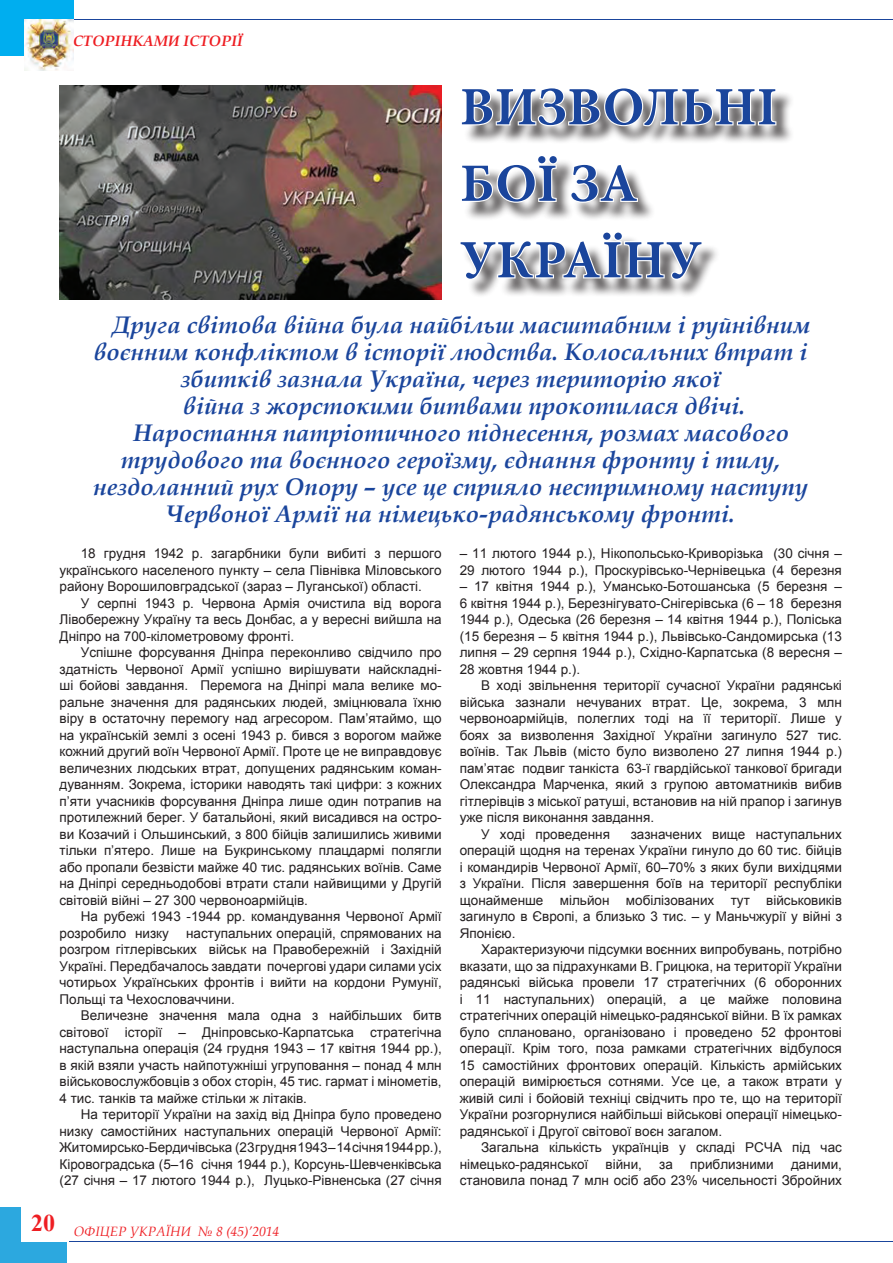
<style>
.page{position:relative;width:893px;height:1263px;background:#fff}
.page>*{position:absolute;margin:0;border:0;box-sizing:border-box;transform-origin:0 0}
.List_Paragraph_wrd_2{font:700 54px/76.5px "Minion Pro";letter-spacing:.01em;color:#1a459c}
.List_Paragraph_wrd_2-2{font:italic 700 24px "Book Antiqua";color:#1a459c}
.t1{font:italic 700 15px "Book Antiqua";color:#ee1e23}
.List_Paragraph_wrd_2-3{font:13.5px/16.5px "Arial";color:#231f20;text-align:justify}
.t2{font:italic 13.5px "Book Antiqua";color:#ee1e23}
</style>
<div class="page">
<div style="left:0;top:1207px;width:67px;height:56px;background:#2ca8df"></div>
<div style="left:0;top:0;width:73px;height:56px;background:#00aeef"></div>
<hr style="left:73px;top:19px;width:820px;height:1px;background:#1a459c">
<div style="left:21px;top:1200px;width:49px;height:42px;background:#fff"></div>
<img style="left:25px;top:19px;width:45px;height:51px">
<hr style="left:70px;top:1241px;width:823px;height:1px;background:#1a459c">
<div style="left:63px;top:23px;width:191px;height:35px;background:#fff;opacity:.75"></div>
<svg style="left:70px;top:2px;width:178px;height:59px"></svg>
<div style="left:462px;top:90px;width:333px;height:207px;background:#231f20;opacity:.75"></div>
<svg style="left:462px;top:90px;width:315px;height:37px"></svg>
<svg style="left:462px;top:154px;width:97px;height:50px"></svg>
<svg style="left:569px;top:162px;width:70px;height:42px"></svg>
<svg style="left:462px;top:230px;width:242px;height:51px"></svg>
<img style="left:60px;top:85px;width:382px;height:215px">
<p class="t1" style="left:73px;top:31px;width:172px">СТОРІНКАМИ ІСТОРІЇ</p>
<p class="List_Paragraph_wrd_2" style="left:460px;top:68px;width:319px">ВИЗВОЛЬНІ<br>БОЇ ЗА<br>УКРАЇНУ</p>
<p class="List_Paragraph_wrd_2-2" style="left:112px;top:308px;width:699px">Друга світова війна була найбільш масштабним і руйнівним</p>
<p class="List_Paragraph_wrd_2-2" style="left:94px;top:335px;width:715px">воєнним конфліктом в історії людства. Колосальних втрат і</p>
<p class="List_Paragraph_wrd_2-2" style="left:181px;top:362px;width:541px">збитків зазнала Україна, через територію якої</p>
<p class="List_Paragraph_wrd_2-2" style="left:183px;top:389px;width:564px">війна з жорстокими битвами прокотилася двічі.</p>
<p class="List_Paragraph_wrd_2-2" style="left:134px;top:416px;width:657px">Наростання патріотичного піднесення, розмах масового</p>
<p class="List_Paragraph_wrd_2-2" style="left:121px;top:443px;width:661px">трудового та воєнного героїзму, єднання фронту і тилу,</p>
<p class="List_Paragraph_wrd_2-2" style="left:93px;top:470px;width:716px">нездоланний рух Опору – усе це сприяло нестримному наступу</p>
<p class="List_Paragraph_wrd_2-2" style="left:166px;top:497px;width:570px">Червоної Армії на німецько-радянському фронті.</p>
<p class="List_Paragraph_wrd_2-3" style="left:60px;top:545px;width:384px;text-indent:21px">18 грудня 1942 р. загарбники були вибиті з першого українського населеного пункту – села Півнівка Міловського району Ворошиловградської (зараз – Луганської) області.</p>
<p class="List_Paragraph_wrd_2-3" style="left:60px;top:595px;width:384px;text-indent:21px">У серпні 1943 р. Червона Армія очистила від ворога Лівобережну Україну та весь Донбас, а у вересні вийшла на Дніпро на 700-кілометровому фронті.</p>
<p class="List_Paragraph_wrd_2-3" style="left:60px;top:644px;width:384px;text-indent:21px">Успішне форсування Дніпра переконливо свідчило про здатність Червоної Армії успішно вирішувати найскладні&shy;ші бойові завдання. Перемога на Дніпрі мала велике мо&shy;ральне значення для радянських людей, зміцнювала їхню віру в остаточну перемогу над агресором. Пам’ятаймо, що на українській землі з осені 1943 р. бився з ворогом майже кожний другий воїн Червоної Армії. Проте це не виправдовує величезних людських втрат, допущених радянським коман&shy;дуванням. Зокрема, історики наводять такі цифри: з кожних п’яти учасників форсування Дніпра лише один потрапив на протилежний берег. У батальйоні, який висадився на остро&shy;ви Козачий і Ольшинський, з 800 бійців залишились живими тільки п’ятеро. Лише на Букринському плацдармі полягли або пропали безвісти майже 40 тис. радянських воїнів. Саме на Дніпрі середньодобові втрати стали найвищими у Другій світовій війні – 27 300 червоноармійців.</p>
<p class="List_Paragraph_wrd_2-3" style="left:60px;top:908px;width:384px;text-indent:21px">На рубежі 1943 -1944 рр. командування Червоної Армії розробило низку</p>
<p class="List_Paragraph_wrd_2-3" style="left:60px;top:925px;width:384px;text-indent:127px">наступальних операцій, спрямованих на розгром гітлерівських військ на Правобережній і Західній Україні. Передбачалось завдати почергові удари силами усіх чотирьох Українських фронтів і вийти на кордони Румунії, Польщі та Чехословаччини.</p>
<p class="List_Paragraph_wrd_2-3" style="left:60px;top:1007px;width:384px;text-indent:21px">Величезне значення мала одна з найбільших битв світової історії – Дніпровсько-Карпатська стратегічна наступальна операція (24 грудня 1943 – 17 квітня 1944 рр.), в якій взяли участь найпотужніші угруповання – понад 4 млн військовослужбовців з обох сторін, 45 тис. гармат і мінометів, 4 тис. танків та майже стільки ж літаків.</p>
<p class="List_Paragraph_wrd_2-3" style="left:60px;top:1106px;width:384px;text-indent:21px">На території України на захід від Дніпра було проведено низку самостійних наступальних операцій Червоної Армії:<br>Житомирсько-Бердичівська (23 грудня 1943 – 14 січня 1944 рр.), Кіровоградська (5–16 січня 1944 р.), Корсунь-Шевченківська (27 січня – 17 лютого 1944 р.), Луцько-Рівненська (27 січня</p>
<p class="t2" style="left:31px;top:1222px;width:250px"><sup>20</sup> ОФІЦЕР УКРАЇНИ № 8 (45)’2014</p>
<p class="List_Paragraph_wrd_2-3" style="left:460px;top:545px;width:384px">– 11 лютого 1944 р.), Нікопольсько-Криворізька (30 січня –<br>29 лютого 1944 р.), Проскурівсько-Чернівецька (4 березня</p>
<p class="List_Paragraph_wrd_2-3" style="left:460px;top:578px;width:384px">– 17 квітня 1944 р.), Умансько-Ботошанська (5 березня – 6 квітня 1944 р.), Березнігувато-Снігерівська (6 – 18 березня 1944 р.), Одеська (26 березня – 14 квітня 1944 р.), Поліська (15 березня – 5 квітня 1944 р.), Львівсько-Сандомирська (13 липня – 29 серпня 1944 р.), Східно-Карпатська (8 вересня – 28 жовтня 1944 р.).</p>
<p class="List_Paragraph_wrd_2-3" style="left:460px;top:677px;width:384px;text-indent:21px">В ході звільнення території сучасної України радянські війська зазнали нечуваних втрат. Це, зокрема, 3 млн червоноармійців, полеглих тоді на її території. Лише у боях за визволення Західної України загинуло 527 тис. воїнів. Так Львів (місто було визволено 27 липня 1944 р.) пам’ятає подвиг танкіста 63-ї гвардійської танкової бригади Олександра Марченка, який з групою автоматників вибив гітлерівців з міської ратуші, встановив на ній прапор і загинув уже після виконання завдання.</p>
<p class="List_Paragraph_wrd_2-3" style="left:481px;top:826px;width:130px">У ході проведення</p>
<p class="List_Paragraph_wrd_2-3" style="left:460px;top:826px;width:384px;text-indent:171px">зазначених вище наступальних операцій щодня на теренах України гинуло до 60 тис. бійців і командирів Червоної Армії, 60–70% з яких були вихідцями з України. Після завершення боїв на території республіки щонайменше мільйон мобілізованих тут військовиків загинуло в Європі, а близько 3 тис. – у Маньчжурії у війні з Японією.</p>
<p class="List_Paragraph_wrd_2-3" style="left:460px;top:941px;width:384px;text-indent:21px">Характеризуючи підсумки воєнних випробувань, потрібно вказати, що за підрахунками В. Грицюка, на території України радянські війська провели 17 стратегічних (6 оборонних і 11 наступальних) операцій, а це майже половина стратегічних операцій німецько-радянської війни. В їх рамках було сплановано, організовано і проведено 52 фронтові операції. Крім того, поза рамками стратегічних відбулося 15 самостійних фронтових операцій. Кількість армійських операцій вимірюється сотнями. Усе це, а також втрати у живій силі і бойовій техніці свідчить про те, що на території України розгорнулися найбільші військові операції німецько&shy;радянської і Другої світової воєн загалом.</p>
<p class="List_Paragraph_wrd_2-3" style="left:460px;top:1139px;width:384px;text-indent:21px">Загальна кількість українців у складі РСЧА під час німецько-радянської</p>
<p class="List_Paragraph_wrd_2-3" style="left:605px;top:1156px;width:38px">війни,</p>
<p class="List_Paragraph_wrd_2-3" style="left:659px;top:1156px;width:15px">за</p>
<p class="List_Paragraph_wrd_2-3" style="left:690px;top:1156px;width:85px">приблизними</p>
<p class="List_Paragraph_wrd_2-3" style="left:460px;top:1156px;width:384px;text-align:right">даними,<br>становила понад 7 млн осіб або 23% чисельності Збройних</p>
</div>
